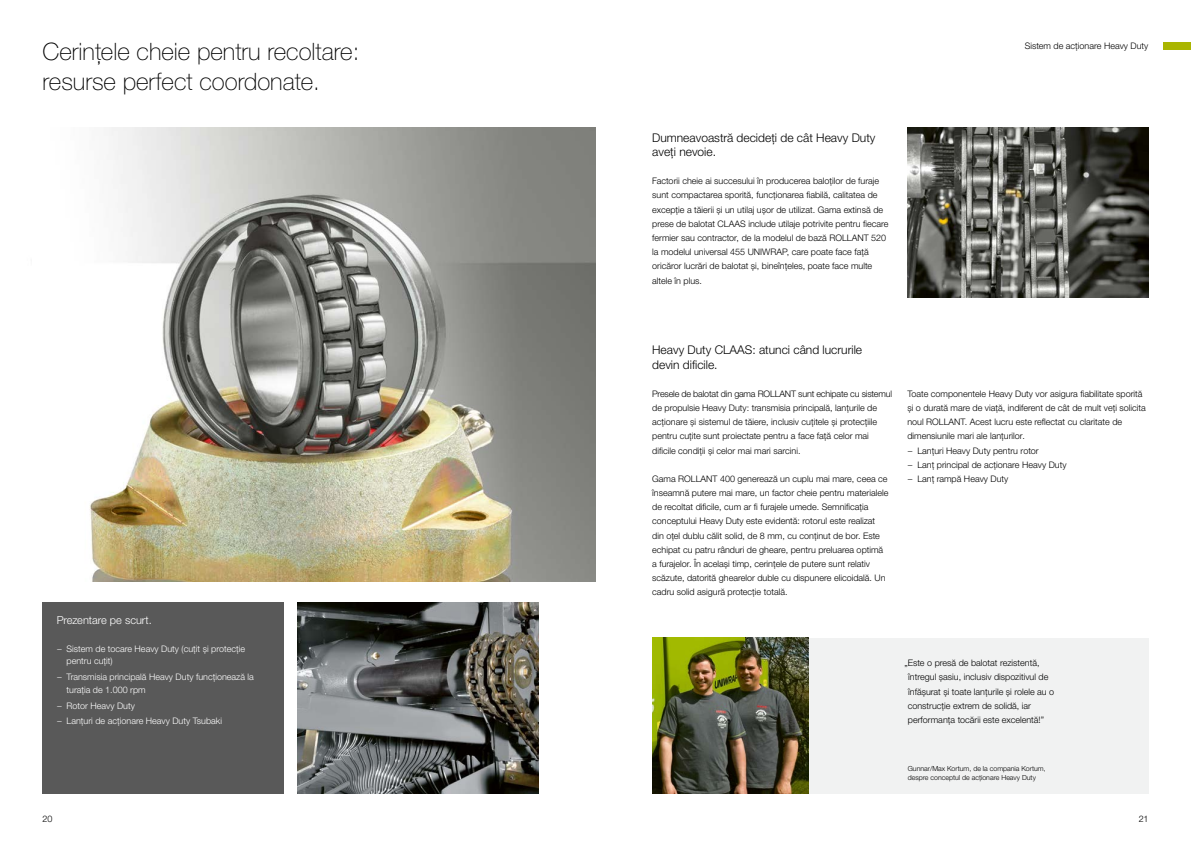
<style>
.page{position:relative;width:1191px;height:842px;background:#fff}
.page>*{position:absolute;margin:0;border:0;box-sizing:border-box;transform-origin:0 0}
.t1{font:100 24px/30px "CLAAS Helvetica Neue";color:#000}
.t2{font:300 12px/14.2px "CLAAS Helvetica Neue";color:#000}
.t3{font:300 11px "CLAAS Helvetica Neue";color:#fff}
.t4{font:300 9px/14.2px "CLAAS Helvetica Neue";color:#000}
.t5{font:300 9px/12.4px "CLAAS Helvetica Neue";color:#fff}
.t6{font:300 7px/9px "CLAAS Helvetica Neue";color:#000}
</style>
<div class="page">
<div style="left:1162px;top:43px;width:29px;height:7px;background:#aab500"></div>
<img style="left:90px;top:128px;width:505px;height:453px">
<img style="left:907px;top:128px;width:241px;height:170px">
<img style="left:298px;top:602px;width:241px;height:192px">
<div style="left:652px;top:638px;width:496px;height:156px;background:#f1f2f2"></div>
<img style="left:652px;top:638px;width:156px;height:156px">
<div style="left:43px;top:602px;width:240px;height:192px;background:#595959"></div>
<h1 class="t1" style="left:43px;top:37px;width:318px">Cerințele cheie pentru recoltare: resurse perfect coordonate.</h1>
<p class="t3" style="left:57px;top:613px;width:97px">Prezentare pe scurt.</p>
<p class="t5" style="left:67px;top:643px;width:180px;text-indent:-10px">− Sistem de tocare Heavy Duty (cuțit și protecție pentru cuțit)</p>
<p class="t5" style="left:67px;top:671px;width:189px;text-indent:-10px">− Transmisia principală Heavy Duty funcționează la turația de 1.000 rpm</p>
<p class="t5" style="left:57px;top:697px;width:167px;line-height:15.8px">− Rotor Heavy Duty<br>− Lanțuri de acționare Heavy Duty Tsubaki</p>
<p class="t4" style="left:1024px;top:39px;width:125px">Sistem de acționare Heavy Duty</p>
<h2 class="t2" style="left:652px;top:131px;width:225px">Dumneavoastră decideți de cât Heavy Duty aveți nevoie.</h2>
<p class="t4" style="left:652px;top:174px;width:238px">Factorii cheie ai succesului în producerea baloților de furaje sunt compactarea sporită, funcționarea fiabilă, calitatea de excepție a tăierii și un utilaj ușor de utilizat. Gama extinsă de prese de balotat CLAAS include utilaje potrivite pentru fiecare fermier sau contractor, de la modelul de bază ROLLANT 520 la modelul universal 455 UNIWRAP, care poate face față oricăror lucrări de balotat și, bineînțeles, poate face multe altele în plus.</p>
<h2 class="t2" style="left:652px;top:343px;width:211px">Heavy Duty CLAAS: atunci când lucrurile devin dificile.</h2>
<p class="t4" style="left:652px;top:387px;width:241px">Presele de balotat din gama ROLLANT sunt echipate cu sistemul de propulsie Heavy Duty: transmisia principală, lanțurile de acționare și sistemul de tăiere, inclusiv cuțitele și protecțiile pentru cuțite sunt proiectate pentru a face față celor mai dificile condiții și celor mai mari sarcini.</p>
<p class="t4" style="left:652px;top:472px;width:238px">Gama ROLLANT 400 generează un cuplu mai mare, ceea ce înseamnă putere mai mare, un factor cheie pentru materialele de recoltat dificile, cum ar fi furajele umede. Semnificația conceptului Heavy Duty este evidentă: rotorul este realizat din oțel dublu călit solid, de 8 mm, cu conținut de bor. Este echipat cu patru rânduri de gheare, pentru preluarea optimă a furajelor. În același timp, cerințele de putere sunt relativ scăzute, datorită ghearelor duble cu dispunere elicoidală. Un cadru solid asigură protecție totală.</p>
<p class="t4" style="left:907px;top:387px;width:240px">Toate componentele Heavy Duty vor asigura fiabilitate sporită și o durată mare de viață, indiferent de cât de mult veți solicita noul ROLLANT. Acest lucru este reflectat cu claritate de dimensiunile mari ale lanțurilor.<br>− Lanțuri Heavy Duty pentru rotor<br>− Lanț principal de acționare Heavy Duty<br>− Lanț rampă Heavy Duty</p>
<p class="t4" style="left:907px;top:656px;width:148px;text-indent:-3px">„Este o presă de balotat rezistentă, întregul șasiu, inclusiv dispozitivul de înfășurat și toate lanțurile și rolele au o construcție extrem de solidă, iar performanța tocării este excelentă!”</p>
<p class="t6" style="left:907px;top:764px;width:139px">Gunnar/Max Kortum, de la compania Kortum, despre conceptul de acționare Heavy Duty</p>
<p class="t4" style="left:43px;top:812px;width:11px">20</p>
<p class="t4" style="left:1138px;top:812px;width:11px">21</p>
</div>
